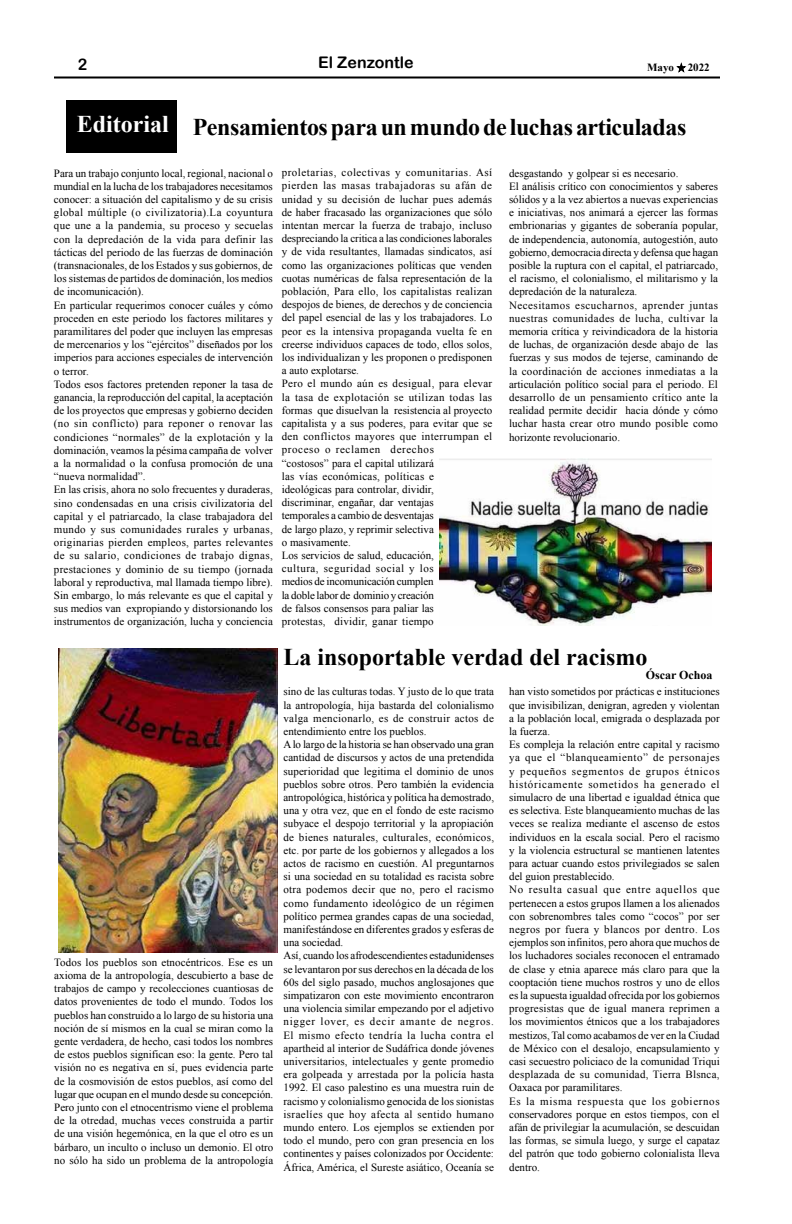
<style>
.page{position:relative;width:792px;height:1224px;background:#fff}
.page>*{position:absolute;margin:0;border:0;box-sizing:border-box;transform-origin:0 0}
.t1{font:700 24px "Times New Roman";letter-spacing:-.02em;color:#000}
.t2{font:700 24px "Times New Roman";color:#000}
.t3{font:700 24px "Times New Roman";color:#fff}
.t4{font:16px "Arial Rounded MT Bold";color:#000}
.t5{font:700 12px "Times New Roman";color:#000}
.t6{font:11px/13.2px "Times New Roman";color:#000}
.t7{font:700 11px "Times New Roman";color:#000}
</style>
<div class="page">
<svg style="left:676px;top:62px;width:11px;height:11px"></svg>
<hr style="left:54px;top:76px;width:666px;height:2px;background:#000">
<div style="left:66px;top:100px;width:111px;height:53px;background:#000"></div>
<img style="left:440px;top:458px;width:272px;height:167px">
<img style="left:59px;top:649px;width:219px;height:303px">
<h2 class="t4" style="left:78px;top:55px;width:11px">2</h2>
<h2 class="t4" style="left:318px;top:53px;width:97px">El Zenzontle</h2>
<p class="t7" style="left:647px;top:59px;width:28px">Mayo</p>
<p class="t7" style="left:688px;top:59px;width:23px">2022</p>
<h1 class="t3" style="left:77px;top:107px;width:94px">Editorial</h1>
<p class="t6" style="left:54px;top:166px;width:221px">Para un trabajo conjunto local, regional, nacional o mundial en la lucha de los trabajadores necesitamos conocer: a situación del capitalismo y de su crisis global múltiple (o civilizatoria).La coyuntura que une a la pandemia, su proceso y secuelas con la depredación de la vida para definir las tácticas del periodo de las fuerzas de dominación (transnacionales, de los Estados y sus gobiernos, de los sistemas de partidos de dominación, los medios de incomunicación).<br>En particular requerimos conocer cuáles y cómo proceden en este periodo los factores militares y paramilitares del poder que incluyen las empresas de mercenarios y los “ejércitos” diseñados por los imperios para acciones especiales de intervención o terror.<br>Todos esos factores pretenden reponer la tasa de ganancia, la reproducción del capital, la aceptación de los proyectos que empresas y gobierno deciden (no sin conflicto) para reponer o renovar las condiciones “normales” de la explotación y la dominación, veamos la pésima campaña de volver a la normalidad o la confusa promoción de una “nueva normalidad”.<br>En las crisis, ahora no solo frecuentes y duraderas, sino condensadas en una crisis civilizatoria del capital y el patriarcado, la clase trabajadora del mundo y sus comunidades rurales y urbanas, originarias pierden empleos, partes relevantes de su salario, condiciones de trabajo dignas, prestaciones y dominio de su tiempo (jornada laboral y reproductiva, mal llamada tiempo libre).<br>Sin embargo, lo más relevante es que el capital y sus medios van expropiando y distorsionando los instrumentos de organización, lucha y conciencia</p>
<p class="t6" style="left:282px;top:166px;width:212px">proletarias, colectivas y comunitarias. Así pierden las masas trabajadoras su afán de unidad y su decisión de luchar pues además de haber fracasado las organizaciones que sólo intentan mercar la fuerza de trabajo, incluso despreciando la critica a las condiciones laborales y de vida resultantes, llamadas sindicatos, así como las organizaciones políticas que venden cuotas numéricas de falsa representación de la población, Para ello, los capitalistas realizan despojos de bienes, de derechos y de conciencia del papel esencial de las y los trabajadores. Lo peor es la intensiva propaganda vuelta fe en creerse individuos capaces de todo, ellos solos, los individualizan y les proponen o predisponen a auto explotarse.<br>Pero el mundo aún es desigual, para elevar la tasa de explotación se utilizan todas las formas que disuelvan la resistencia al proyecto capitalista y a sus poderes, para evitar que se den conflictos mayores que interrumpan el proceso o reclamen derechos<br>“costosos” para el capital utilizará<br>las vías económicas, políticas e<br>ideológicas para controlar, dividir,<br>discriminar, engañar, dar ventajas<br>temporales a cambio de desventajas<br>de largo plazo, y reprimir selectiva<br>o masivamente.<br>Los servicios de salud, educación,<br>cultura, seguridad social y los<br>medios de incomunicación cumplen<br>la doble labor de dominio y creación<br>de falsos consensos para paliar las<br>protestas, dividir, ganar tiempo</p>
<p class="t6" style="left:509px;top:166px;width:211px">desgastando y golpear si es necesario.<br>El análisis crítico con conocimientos y saberes sólidos y a la vez abiertos a nuevas experiencias e iniciativas, nos animará a ejercer las formas embrionarias y gigantes de soberanía popular, de independencia, autonomía, autogestión, auto gobierno, democracia directa y defensa que hagan posible la ruptura con el capital, el patriarcado, el racismo, el colonialismo, el militarismo y la depredación de la naturaleza.<br>Necesitamos escucharnos, aprender juntas nuestras comunidades de lucha, cultivar la memoria crítica y reivindicadora de la historia de luchas, de organización desde abajo de las fuerzas y sus modos de tejerse, caminando de la coordinación de acciones inmediatas a la articulación político social para el periodo. El desarrollo de un pensamiento crítico ante la realidad permite decidir hacia dónde y cómo luchar hasta crear otro mundo posible como horizonte revolucionario.</p>
<h1 class="t1" style="left:193px;top:110px;width:495px">Pensamientos para un mundo de luchas articuladas</h1>
<p class="t6" style="left:54px;top:955px;width:221px;text-align:justify">Todos los pueblos son etnocéntricos. Ese es un axioma de la antropología, descubierto a base de trabajos de campo y recolecciones cuantiosas de datos provenientes de todo el mundo. Todos los pueblos han construido a lo largo de su historia una noción de sí mismos en la cual se miran como la gente verdadera, de hecho, casi todos los nombres de estos pueblos significan eso: la gente. Pero tal visión no es negativa en sí, pues evidencia parte de la cosmovisión de estos pueblos, así como del lugar que ocupan en el mundo desde su concepción.<br>Pero junto con el etnocentrismo viene el problema de la otredad, muchas veces construida a partir de una visión hegemónica, en la que el otro es un bárbaro, un inculto o incluso un demonio. El otro no sólo ha sido un problema de la antropología</p>
<h1 class="t2" style="left:284px;top:640px;width:366px">La insoportable verdad del racismo</h1>
<p class="t5" style="left:646px;top:667px;width:68px">Óscar Ochoa</p>
<p class="t6" style="left:284px;top:685px;width:212px">sino de las culturas todas. Y justo de lo que trata la antropología, hija bastarda del colonialismo valga mencionarlo, es de construir actos de entendimiento entre los pueblos.<br>A lo largo de la historia se han observado una gran cantidad de discursos y actos de una pretendida superioridad que legitima el dominio de unos pueblos sobre otros. Pero también la evidencia antropológica, histórica y política ha demostrado, una y otra vez, que en el fondo de este racismo subyace el despojo territorial y la apropiación de bienes naturales, culturales, económicos, etc. por parte de los gobiernos y allegados a los actos de racismo en cuestión. Al preguntarnos si una sociedad en su totalidad es racista sobre otra podemos decir que no, pero el racismo como fundamento ideológico de un régimen político permea grandes capas de una sociedad, manifestándose en diferentes grados y esferas de una sociedad.<br>Así, cuando los afrodescendientes estadunidenses se levantaron por sus derechos en la década de los 60s del siglo pasado, muchos anglosajones que simpatizaron con este movimiento encontraron una violencia similar empezando por el adjetivo nigger lover, es decir amante de negros.<br>El mismo efecto tendría la lucha contra el apartheid al interior de Sudáfrica donde jóvenes universitarios, intelectuales y gente promedio era golpeada y arrestada por la policía hasta 1992. El caso palestino es una muestra ruin de racismo y colonialismo genocida de los sionistas israelíes que hoy afecta al sentido humano mundo entero. Los ejemplos se extienden por todo el mundo, pero con gran presencia en los continentes y países colonizados por Occidente:<br>África, América, el Sureste asiático, Oceanía se</p>
<p class="t6" style="left:509px;top:685px;width:212px">han visto sometidos por prácticas e instituciones que invisibilizan, denigran, agreden y violentan a la población local, emigrada o desplazada por la fuerza.<br>Es compleja la relación entre capital y racismo ya que el “blanqueamiento” de personajes y pequeños segmentos de grupos étnicos históricamente sometidos ha generado el simulacro de una libertad e igualdad étnica que es selectiva. Este blanqueamiento muchas de las veces se realiza mediante el ascenso de estos individuos en la escala social. Pero el racismo y la violencia estructural se mantienen latentes para actuar cuando estos privilegiados se salen del guion prestablecido.<br>No resulta casual que entre aquellos que pertenecen a estos grupos llamen a los alienados con sobrenombres tales como “cocos” por ser negros por fuera y blancos por dentro. Los ejemplos son infinitos, pero ahora que muchos de los luchadores sociales reconocen el entramado de clase y etnia aparece más claro para que la cooptación tiene muchos rostros y uno de ellos es la supuesta igualdad ofrecida por los gobiernos progresistas que de igual manera reprimen a los movimientos étnicos que a los trabajadores mestizos, Tal como acabamos de ver en la Ciudad de México con el desalojo, encapsulamiento y casi secuestro policiaco de la comunidad Triqui desplazada de su comunidad, Tierra Blsnca, Oaxaca por paramilitares.<br>Es la misma respuesta que los gobiernos conservadores porque en estos tiempos, con el afán de privilegiar la acumulación, se descuidan las formas, se simula luego, y surge el capataz del patrón que todo gobierno colonialista lleva dentro.</p>
</div>
